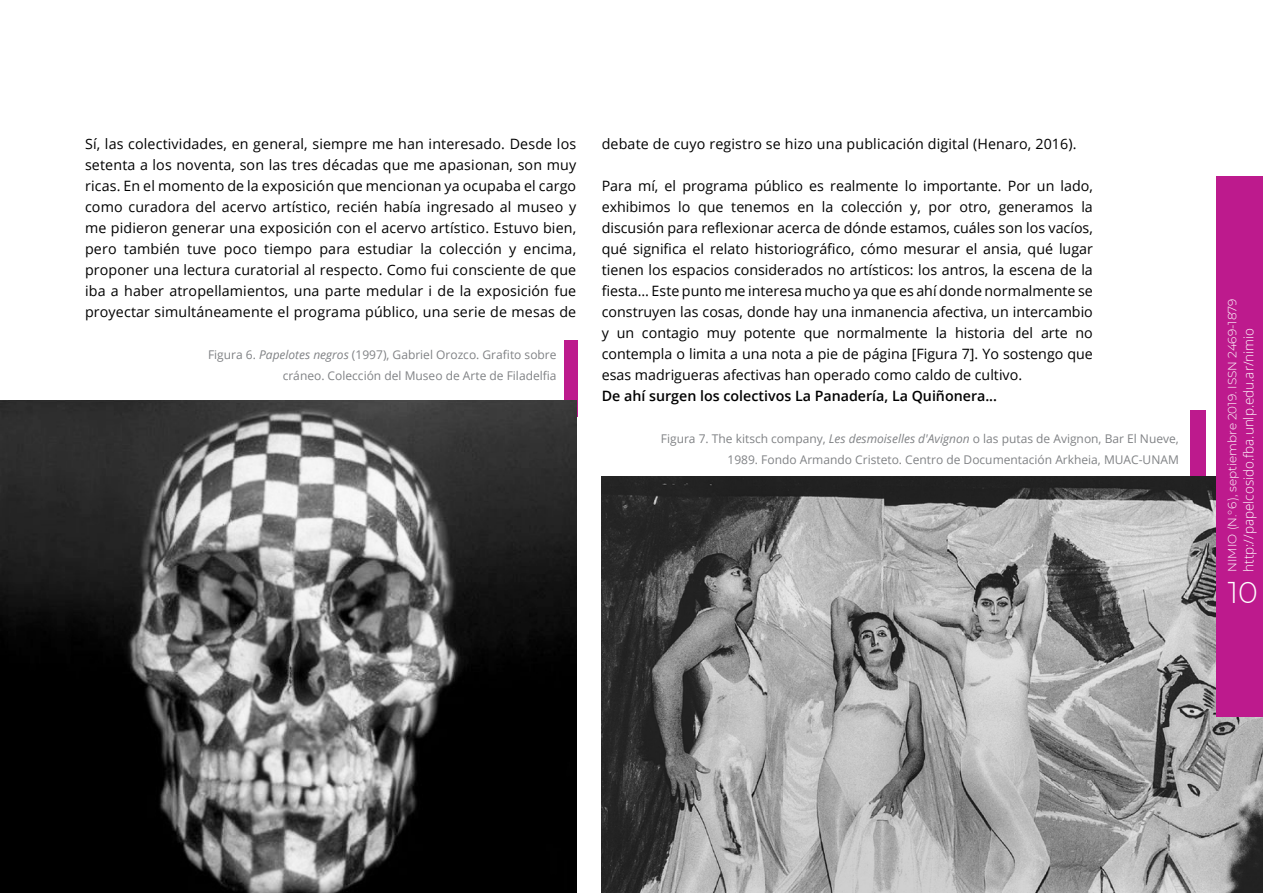
<style>
.page{position:relative;width:1263px;height:893px;background:#fff}
.page>*{position:absolute;margin:0;border:0;box-sizing:border-box;transform-origin:0 0}
.t1{font:300 30px "Montserrat";color:#fff}
.t2{font:14.25px/21px "Open Sans";letter-spacing:.01em;color:#000;text-align:justify}
.t3{font:600 14.25px "Open Sans";color:#000}
.t4{font:300 13.5px "Open Sans";color:#fff}
.t5{font:12px/21px "Open Sans";color:#808285;text-align:right}
.t6{font:300 12px "Montserrat";color:#fff}
.s1{font-style:italic}
</style>
<div class="page">
<div style="left:564px;top:340px;width:14px;height:77px;background:#bd1a8d"></div>
<img style="left:0;top:401px;width:576px;height:492px">
<div style="left:1190px;top:411px;width:15px;height:84px;background:#bd1a8d"></div>
<img style="left:602px;top:476px;width:661px;height:417px">
<div style="left:1216px;top:176px;width:47px;height:540px;background:#bd1a8d"></div>
<p class="t2" style="left:85px;top:133px;width:493px">Sí, las colectividades, en general, siempre me han interesado. Desde los setenta a los noventa, son las tres décadas que me apasionan, son muy ricas. En el momento de la exposición que mencionan ya ocupaba el cargo como curadora del acervo artístico, recién había ingresado al museo y me pidieron generar una exposición con el acervo artístico. Estuvo bien, pero también tuve poco tiempo para estudiar la colección y encima, proponer una lectura curatorial al respecto. Como fui consciente de que iba a haber atropellamientos, una parte medular i de la exposición fue proyectar simultáneamente el programa público, una serie de mesas de</p>
<p class="t2" style="left:602px;top:133px;width:476px">debate de cuyo registro se hizo una publicación digital (Henaro, 2016).</p>
<p class="t2" style="left:602px;top:175px;width:493px">Para mí, el programa público es realmente lo importante. Por un lado, exhibimos lo que tenemos en la colección y, por otro, generamos la discusión para reflexionar acerca de dónde estamos, cuáles son los vacíos, qué significa el relato historiográfico, cómo mesurar el ansia, qué lugar tienen los espacios considerados no artísticos: los antros, la escena de la fiesta… Este punto me interesa mucho ya que es ahí donde normalmente se construyen las cosas, donde hay una inmanencia afectiva, un intercambio y un contagio muy potente que normalmente la historia del arte no contempla o limita a una nota a pie de página [Figura 7]. Yo sostengo que esas madrigueras afectivas han operado como caldo de cultivo.</p>
<p class="t3" style="left:602px;top:386px;width:397px">De ahí surgen los colectivos La Panadería, La Quiñonera...</p>
<p class="t5" style="left:208px;top:343px;width:350px">Figura 6. <span class="s1">Papelotes negros</span> (1997), Gabriel Orozco. Grafito sobre cráneo. Colección del Museo de Arte de Filadelfia</p>
<p class="t5" style="left:661px;top:427px;width:519px">Figura 7. The kitsch company, <span class="s1">Les desmoiselles d'Avignon</span> o las putas de Avignon, Bar El Nueve,<br>1989. Fondo Armando Cristeto. Centro de Documentación Arkheia, MUAC-UNAM</p>
<p class="t6" style="left:1224px;top:572px;width:275px;rotate:-90deg">NIMIO (N.° 6), septiembre 2019. ISSN 2469-1879</p>
<p class="t4" style="left:1239px;top:572px;width:246px;rotate:-90deg">http://papelcosido.fba.unlp.edu.ar/nimio</p>
<h1 class="t1" style="left:1228px;top:572px;width:32px">10</h1>
</div>
